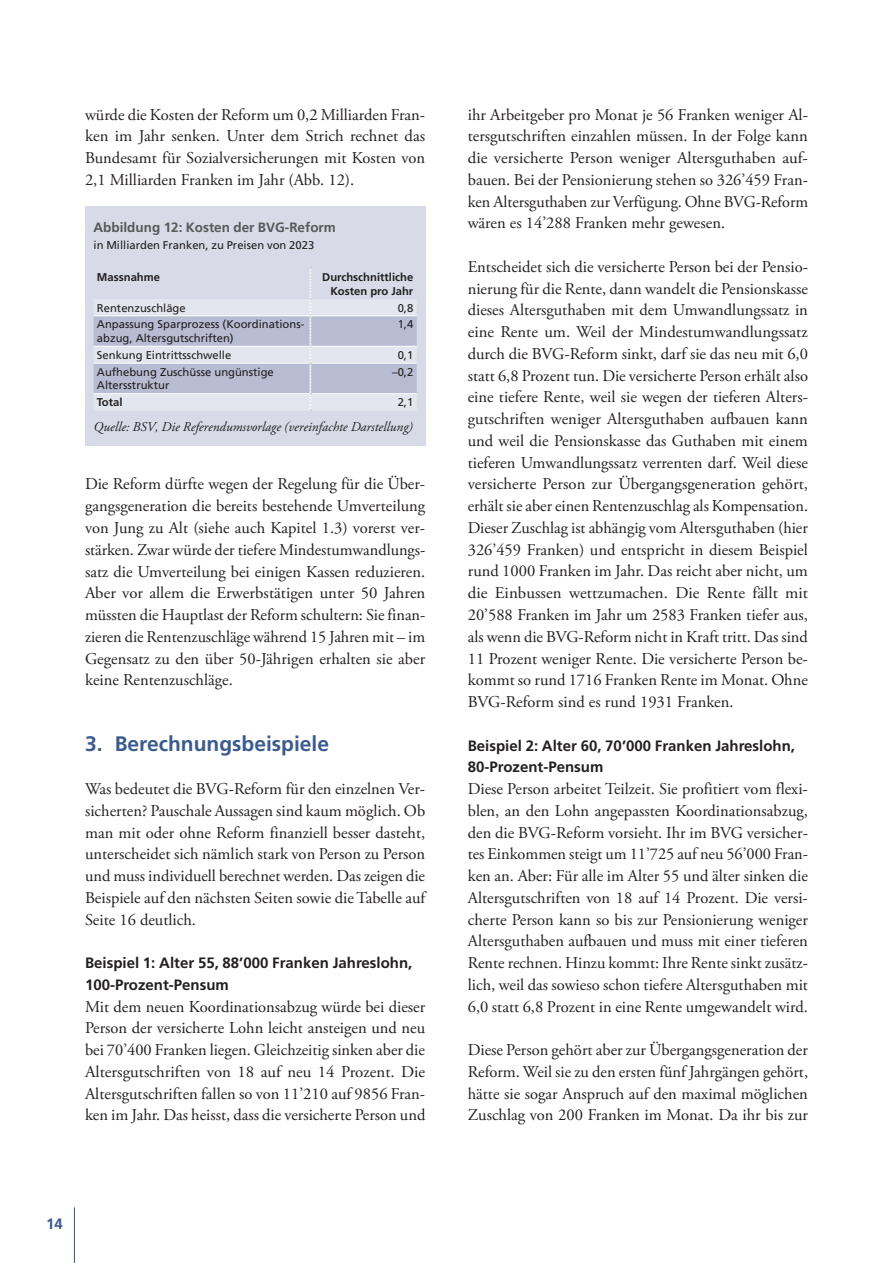
<style>
.page{position:relative;width:893px;height:1263px;background:#fff}
.page>*{position:absolute;margin:0;border:0;box-sizing:border-box;transform-origin:0 0}
.t1{font:700 21px "Frutiger LT Pro";color:#3b5b8d}
.t2{font:16.5px/21.8px "Adobe Garamond Pro";color:#231f20;text-align:justify}
.t3{font:700 15px/21.8px "Frutiger LT Pro";color:#231f20}
.t4{font:700 15px "Frutiger LT Pro";color:#3b5b8d}
.t5{font:italic 13.5px "Adobe Garamond Pro";color:#231f20}
.t6{font:700 13.5px "Frutiger LT Pro";color:#57585a}
.t7{font:11.25px/13.5px "Frutiger LT Pro";color:#231f20}
.t8{font:700 11.25px/13.5px "Frutiger LT Pro";color:#231f20;text-align:right}
</style>
<div class="page">
<div style="left:85px;top:207px;width:340px;height:239px;background:#d8dae7"></div>
<svg style="left:94px;top:267px;width:323px;height:143px"></svg>
<hr style="left:94px;top:316px;width:216px;height:1px;background:#fff">
<hr style="left:310px;top:316px;width:107px;height:1px;background:#fff">
<hr style="left:94px;top:346px;width:216px;height:1px;background:#fff">
<hr style="left:310px;top:346px;width:107px;height:1px;background:#fff">
<hr style="left:74px;top:1207px;width:1px;height:56px;background:#3b5b8d">
<p class="t2" style="left:85px;top:104px;width:342px">würde die Kosten der Reform um 0,2 Milliarden Fran&shy;ken im Jahr senken. Unter dem Strich rechnet das Bundesamt für Sozialversicherungen mit Kosten von 2,1 Milliarden Franken im Jahr (Abb. 12).</p>
<p class="t6" style="left:94px;top:219px;width:244px">Abbildung 12: Kosten der BVG-Reform</p>
<p class="t7" style="left:94px;top:239px;width:222px">in Milliarden Franken, zu Preisen von 2023</p>
<p class="t8" style="left:97px;top:271px;width:65px">Massnahme</p>
<p class="t8" style="left:322px;top:271px;width:93px">Durchschnittliche<br>Kosten pro Jahr</p>
<p class="t7" style="left:97px;top:301px;width:90px">Rentenzuschläge</p>
<p class="t7" style="left:398px;top:301px;width:17px">0,8</p>
<p class="t7" style="left:97px;top:318px;width:209px">Anpassung Sparprozess (Koordinations&shy;abzug, Altersgutschriften)</p>
<p class="t7" style="left:398px;top:318px;width:17px">1,4</p>
<p class="t7" style="left:97px;top:348px;width:136px">Senkung Eintrittsschwelle</p>
<p class="t7" style="left:398px;top:348px;width:17px">0,1</p>
<p class="t7" style="left:97px;top:365px;width:178px">Aufhebung Zuschüsse ungünstige<br>Altersstruktur</p>
<p class="t7" style="left:392px;top:365px;width:23px">–0,2</p>
<p class="t8" style="left:97px;top:396px;width:27px">Total</p>
<p class="t7" style="left:398px;top:396px;width:17px">2,1</p>
<p class="t5" style="left:94px;top:419px;width:321px">Quelle: BSV, Die Referendumsvorlage (vereinfachte Darstellung)</p>
<p class="t2" style="left:85px;top:474px;width:342px">Die Reform dürfte wegen der Regelung für die Über&shy;gangsgeneration die bereits bestehende Umverteilung von Jung zu Alt (siehe auch Kapitel 1.3) vorerst ver&shy;stärken. Zwar würde der tiefere Mindestumwandlungs&shy;satz die Umverteilung bei einigen Kassen reduzieren.<br>Aber vor allem die Erwerbstätigen unter 50 Jahren müssten die Hauptlast der Reform schultern: Sie finan&shy;zieren die Rentenzuschläge während 15 Jahren mit – im Gegensatz zu den über 50-Jährigen erhalten sie aber keine Rentenzuschläge.</p>
<p class="t1" style="left:85px;top:731px;width:246px">3. Berechnungsbeispiele</p>
<p class="t2" style="left:85px;top:778px;width:342px">Was bedeutet die BVG-Reform für den einzelnen Ver&shy;sicherten? Pauschale Aussagen sind kaum möglich. Ob man mit oder ohne Reform finanziell besser dasteht, unterscheidet sich nämlich stark von Person zu Person und muss individuell berechnet werden. Das zeigen die Beispiele auf den nächsten Seiten sowie die Tabelle auf Seite 16 deutlich.</p>
<p class="t3" style="left:85px;top:952px;width:329px">Beispiel 1: Alter 55, 88’000 Franken Jahreslohn,<br>100-Prozent-Pensum</p>
<p class="t2" style="left:85px;top:996px;width:342px">Mit dem neuen Koordinationsabzug würde bei dieser Person der versicherte Lohn leicht ansteigen und neu bei 70’400 Franken liegen. Gleichzeitig sinken aber die Altersgutschriften von 18 auf neu 14 Prozent. Die Altersgutschriften fallen so von 11’210 auf 9856 Fran&shy;ken im Jahr. Das heisst, dass die versicherte Person und</p>
<p class="t4" style="left:46px;top:1215px;width:18px">14</p>
<p class="t2" style="left:468px;top:104px;width:342px">ihr Arbeitgeber pro Monat je 56 Franken weniger Al&shy;tersgutschriften einzahlen müssen. In der Folge kann die versicherte Person weniger Altersguthaben auf&shy;bauen. Bei der Pensionierung stehen so 326’459 Fran&shy;ken Altersguthaben zur Verfügung. Ohne BVG-Reform wären es 14’288 Franken mehr gewesen.</p>
<p class="t2" style="left:468px;top:256px;width:342px">Entscheidet sich die versicherte Person bei der Pensio&shy;nierung für die Rente, dann wandelt die Pensionskasse dieses Altersguthaben mit dem Umwandlungssatz in eine Rente um. Weil der Mindestumwandlungssatz durch die BVG-Reform sinkt, darf sie das neu mit 6,0 statt 6,8 Prozent tun. Die versicherte Person erhält also eine tiefere Rente, weil sie wegen der tieferen Alters&shy;gutschriften weniger Altersguthaben aufbauen kann und weil die Pensionskasse das Guthaben mit einem tieferen Umwandlungssatz verrenten darf. Weil diese versicherte Person zur Übergangsgeneration gehört, erhält sie aber einen Rentenzuschlag als Kompensation.<br>Dieser Zuschlag ist abhängig vom Altersguthaben (hier 326’459 Franken) und entspricht in diesem Beispiel rund 1000 Franken im Jahr. Das reicht aber nicht, um die Einbussen wettzumachen. Die Rente fällt mit 20’588 Franken im Jahr um 2583 Franken tiefer aus, als wenn die BVG-Reform nicht in Kraft tritt. Das sind 11 Prozent weniger Rente. Die versicherte Person be&shy;kommt so rund 1716 Franken Rente im Monat. Ohne BVG-Reform sind es rund 1931 Franken.</p>
<p class="t3" style="left:468px;top:734px;width:329px">Beispiel 2: Alter 60, 70’000 Franken Jahreslohn,<br>80-Prozent-Pensum</p>
<p class="t2" style="left:468px;top:778px;width:342px">Diese Person arbeitet Teilzeit. Sie profitiert vom flexi&shy;blen, an den Lohn angepassten Koordinationsabzug, den die BVG-Reform vorsieht. Ihr im BVG versicher&shy;tes Einkommen steigt um 11’725 auf neu 56’000 Fran&shy;ken an. Aber: Für alle im Alter 55 und älter sinken die Altersgutschriften von 18 auf 14 Prozent. Die versi&shy;cherte Person kann so bis zur Pensionierung weniger Altersguthaben aufbauen und muss mit einer tieferen Rente rechnen. Hinzu kommt: Ihre Rente sinkt zusätz&shy;lich, weil das sowieso schon tiefere Altersguthaben mit 6,0 statt 6,8 Prozent in eine Rente umgewandelt wird.</p>
<p class="t2" style="left:468px;top:1039px;width:342px">Diese Person gehört aber zur Übergangsgeneration der Reform. Weil sie zu den ersten fünf Jahrgängen gehört, hätte sie sogar Anspruch auf den maximal möglichen Zuschlag von 200 Franken im Monat. Da ihr bis zur</p>
</div>
